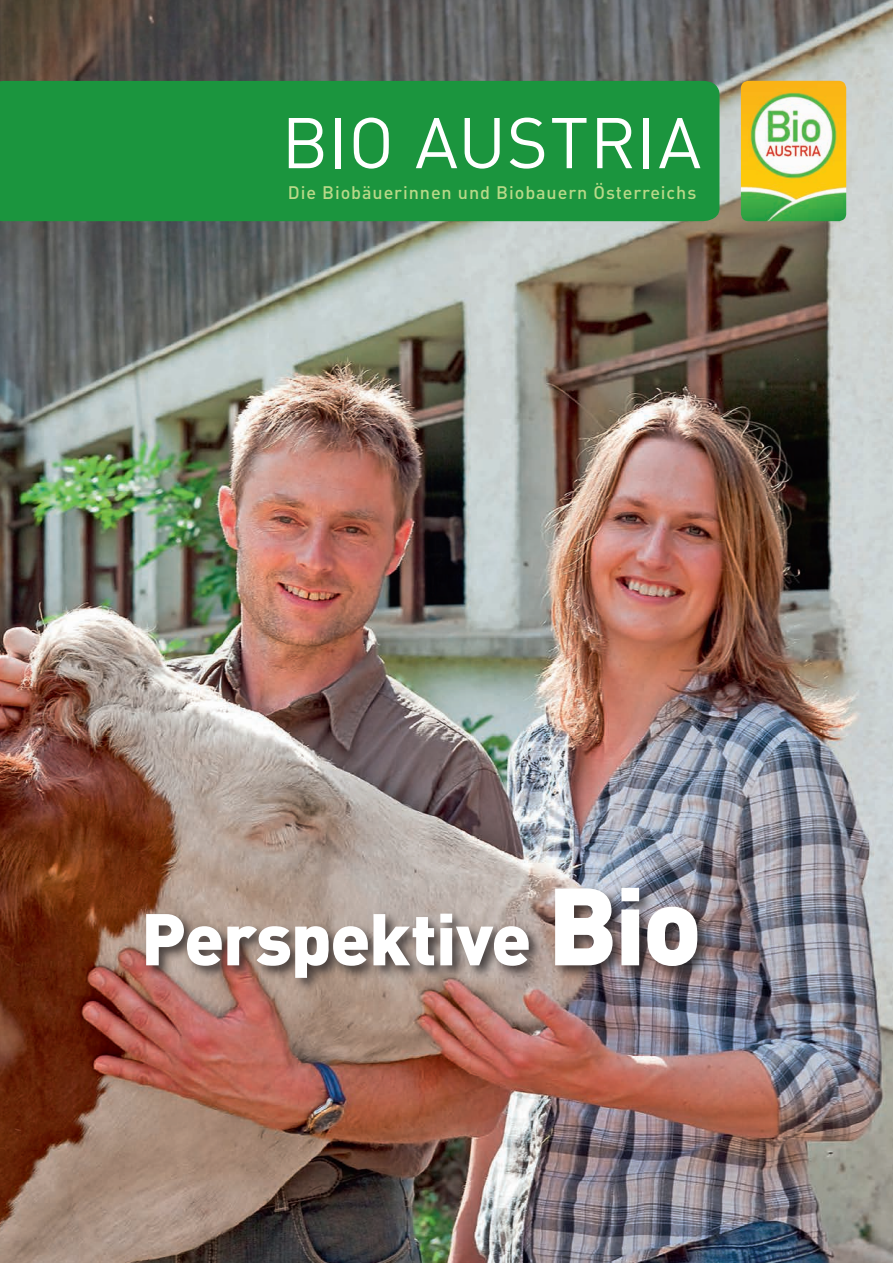
<style>
.page{position:relative;width:893px;height:1263px;background:#fff}
.page>*{position:absolute;margin:0;border:0;box-sizing:border-box;transform-origin:0 0}
.t1{font:900 72px "DIN";letter-spacing:-.02em;color:#fff}
.t2{font:70.5px "DIN";letter-spacing:.005em;color:#fff}
.t3{font:500 18px "DIN";letter-spacing:.05em;color:#b8d989}
.s1{font-size:108px}
</style>
<div class="page">
<img style="left:0;top:0;width:893px;height:1263px">
<div style="left:0;top:81px;width:719px;height:140px;background:#1b953e"></div>
<img style="left:741px;top:81px;width:105px;height:140px">
<div style="left:143px;top:885px;width:570px;height:108px;background:#231f20;opacity:.75"></div>
<h2 class="t2" style="left:281px;top:99px;width:421px">BIO AUSTRIA</h2>
<p class="t3" style="left:288px;top:181px;width:410px">Die Biobäuerinnen und Biobauern Österreichs</p>
<h1 class="t1" style="left:141px;top:891px;width:563px">Perspektive <span class="s1">Bio</span></h1>
</div>
